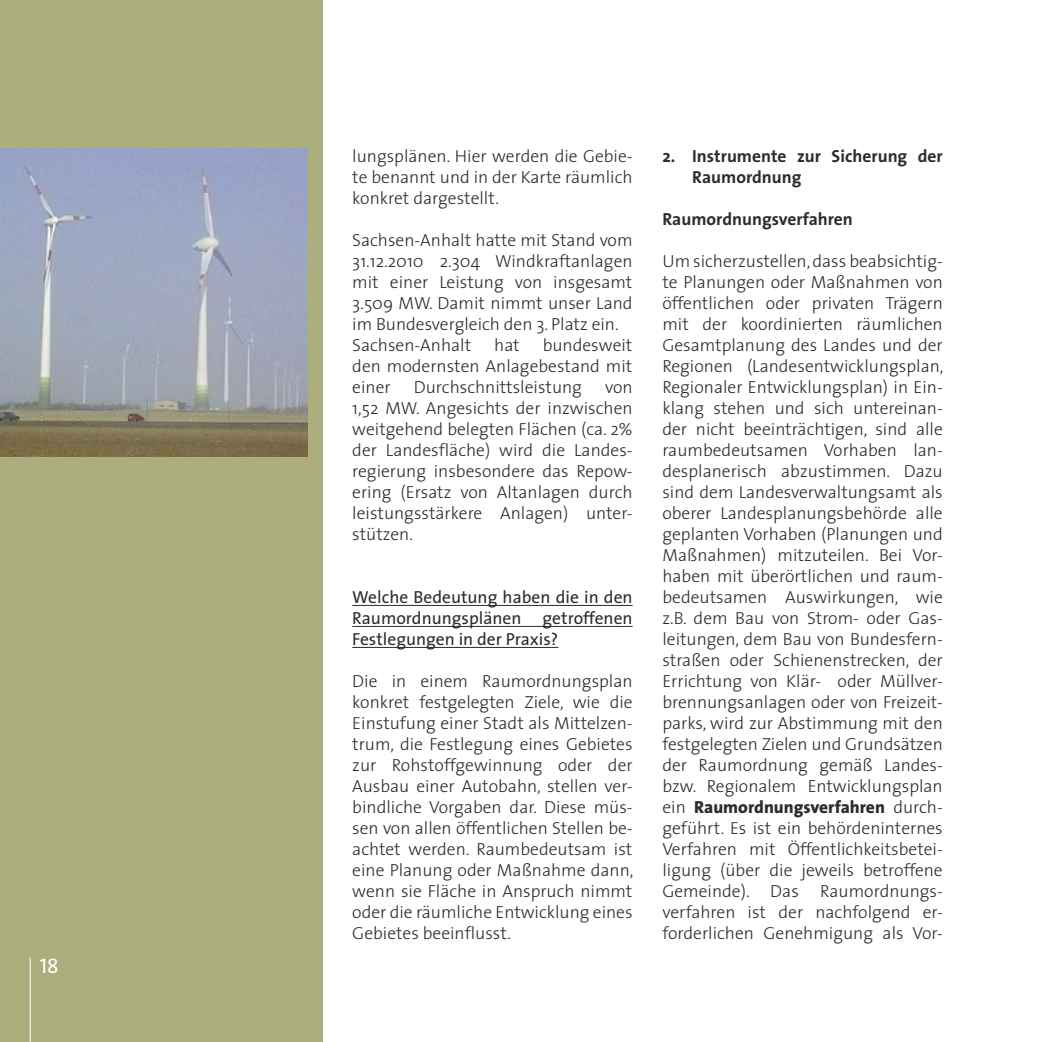
<style>
.page{position:relative;width:1042px;height:1042px;background:#fff}
.page>*{position:absolute;margin:0;border:0;box-sizing:border-box;transform-origin:0 0}
.t1{font:21px "The Sans Caps";color:#fff}
.t2{font:300 17.5px/21px "The Sans";color:#2d2c2c;text-align:justify}
.t3{font:17.5px/21px "The Sans";color:#2d2c2c;text-align:justify}
.t4{font:700 17.5px/21px "The Sans";color:#2d2c2c}
.s1{font-weight:800}
</style>
<div class="page">
<div style="left:0;top:0;width:322px;height:1042px;background:#acae7d"></div>
<hr style="left:30px;top:957px;width:1px;height:85px;background:#fff">
<hr style="left:352px;top:605px;width:280px;height:1px;background:#2d2c2c">
<hr style="left:352px;top:626px;width:280px;height:1px;background:#2d2c2c">
<hr style="left:352px;top:647px;width:206px;height:1px;background:#2d2c2c">
<img style="left:0;top:149px;width:308px;height:307px">
<p class="t1" style="left:40px;top:948px;width:20px">18</p>
<p class="t2" style="left:352px;top:145px;width:282px">lungsplänen. Hier werden die Gebie&shy;te benannt und in der Karte räumlich konkret dargestellt.</p>
<p class="t2" style="left:352px;top:229px;width:282px;text-align:left">Sachsen-Anhalt hatte mit Stand vom<br>31.12.2010 2.304 Windkraftanlagen mit einer Leistung von insgesamt<br>3.509 MW. Damit nimmt unser Land im Bundesvergleich den 3. Platz ein.<br>Sachsen-Anhalt</p>
<p class="t2" style="left:352px;top:334px;width:282px;text-indent:190px">bundesweit den modernsten Anlagebestand mit einer</p>
<p class="t2" style="left:494px;top:334px;width:27px">hat</p>
<p class="t2" style="left:414px;top:376px;width:170px">Durchschnittsleistung</p>
<p class="t2" style="left:352px;top:376px;width:282px;text-indent:253px">von 1,52 MW. Angesichts der inzwischen weitgehend belegten Flächen (ca. 2% der Landesfläche) wird die Landes&shy;regierung insbesondere das Repow&shy;ering (Ersatz von Altanlagen durch leistungsstärkere Anlagen) unter&shy;stützen.</p>
<p class="t3" style="left:352px;top:586px;width:282px">Welche Bedeutung haben die in den Raumordnungsplänen getroffenen Festlegungen in der Praxis?</p>
<p class="t2" style="left:352px;top:670px;width:283px">Die in einem Raumordnungsplan konkret festgelegten Ziele, wie die Einstufung einer Stadt als Mittelzen&shy;trum, die Festlegung eines Gebietes zur Rohstoffgewinnung oder der Ausbau einer Autobahn, stellen ver&shy;bindliche Vorgaben dar. Diese müs&shy;sen von allen öffentlichen Stellen be&shy;achtet werden. Raumbedeutsam ist eine Planung oder Maßnahme dann, wenn sie Fläche in Anspruch nimmt oder die räumliche Entwicklung eines Gebietes beeinflusst.</p>
<p class="t4" style="left:692px;top:145px;width:252px;text-indent:-30px">2. Instrumente zur Sicherung der<br>Raumordnung</p>
<p class="t4" style="left:662px;top:208px;width:192px">Raumordnungsverfahren</p>
<p class="t2" style="left:662px;top:250px;width:283px">Um sicherzustellen, dass beabsichtig&shy;te Planungen oder Maßnahmen von öffentlichen oder privaten Trägern mit der koordinierten räumlichen Gesamtplanung des Landes und der Regionen (Landesentwicklungsplan, Regionaler Entwicklungsplan) in Ein&shy;klang stehen und sich untereinan&shy;der nicht beeinträchtigen, sind alle raumbedeutsamen Vorhaben lan&shy;desplanerisch abzustimmen. Dazu sind dem Landesverwaltungsamt als oberer Landesplanungsbehörde alle geplanten Vorhaben (Planungen und Maßnahmen) mitzuteilen. Bei Vor&shy;haben mit überörtlichen und raum&shy;bedeutsamen Auswirkungen, wie z.B. dem Bau von Strom- oder Gas&shy;leitungen, dem Bau von Bundesfern&shy;straßen oder Schienenstrecken, der Errichtung von Klär- oder Müllver&shy;brennungsanlagen oder von Freizeit&shy;parks, wird zur Abstimmung mit den festgelegten Zielen und Grundsätzen der Raumordnung gemäß Landes&shy;bzw. Regionalem Entwicklungsplan ein <span class="s1">Raumordnungsverfahren</span> durch&shy;geführt. Es ist ein behördeninternes Verfahren mit Öffentlichkeitsbetei&shy;ligung (über die jeweils betroffene Gemeinde). Das Raumordnungs&shy;verfahren ist der nachfolgend er&shy;forderlichen Genehmigung als Vor-</p>
</div>
